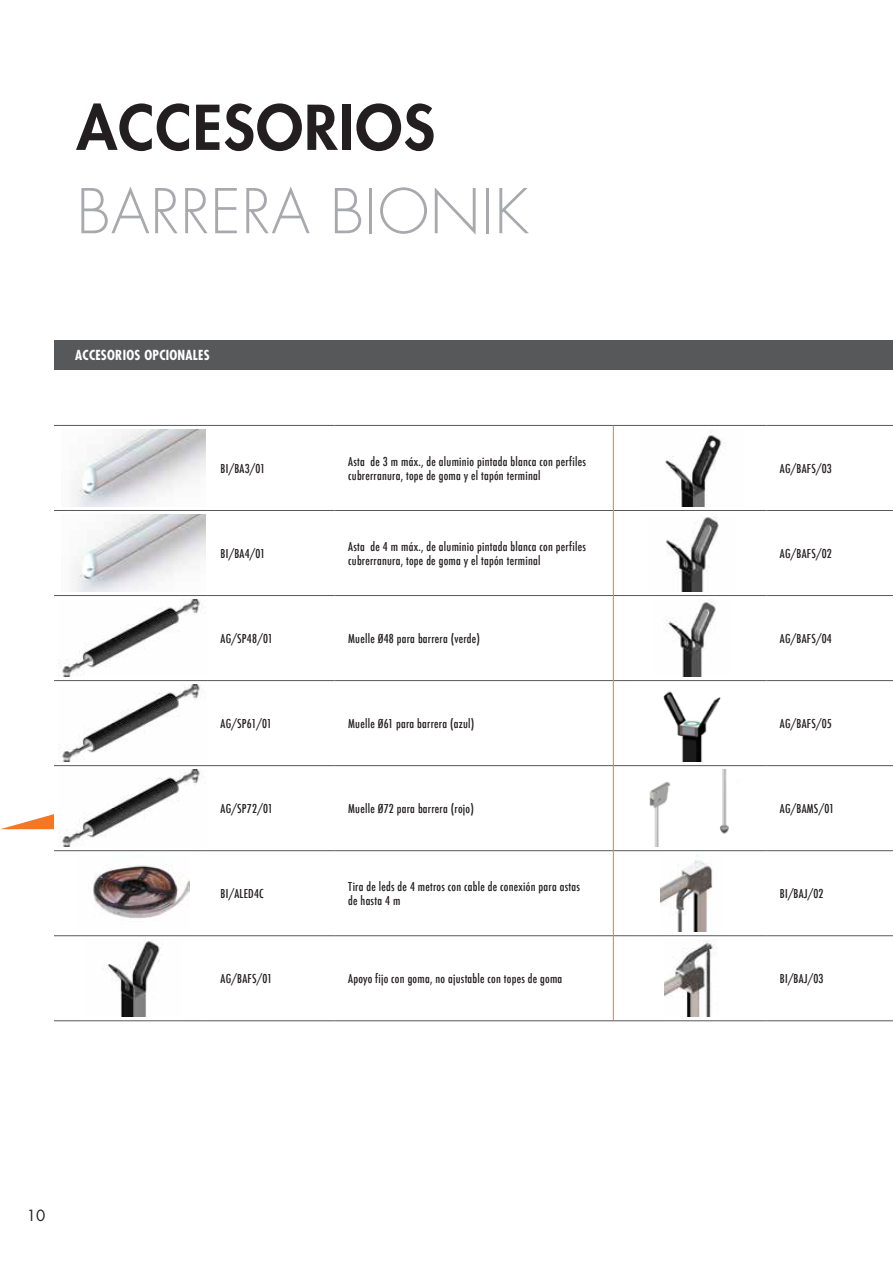
<style>
.page{position:relative;width:893px;height:1263px;background:#fff}
.page>*{position:absolute;margin:0;border:0;box-sizing:border-box;transform-origin:0 0}
.t1{font:300 60px "Futura";letter-spacing:.01em;color:#a8a9ad}
.t2{font:800 60px "Futura";letter-spacing:.02em;color:#231f20}
.t3{font:15px "Futura";color:#231f20}
.t4{font:700 condensed 13.5px "Futura";letter-spacing:.02em;color:#fff}
.t5{font:500 condensed 12px/14.4px "Futura";letter-spacing:.02em;color:#231f20}
</style>
<div class="page">
<div style="left:54px;top:340px;width:839px;height:30px;background:#57585a"></div>
<hr style="left:613px;top:425px;width:153px;height:1px;background:#57585a">
<hr style="left:766px;top:425px;width:127px;height:1px;background:#57585a">
<hr style="left:613px;top:510px;width:153px;height:1px;background:#57585a">
<hr style="left:766px;top:510px;width:127px;height:1px;background:#57585a">
<hr style="left:613px;top:595px;width:153px;height:1px;background:#57585a">
<hr style="left:766px;top:595px;width:127px;height:1px;background:#57585a">
<hr style="left:613px;top:680px;width:153px;height:1px;background:#57585a">
<hr style="left:766px;top:680px;width:127px;height:1px;background:#57585a">
<hr style="left:613px;top:765px;width:153px;height:1px;background:#57585a">
<hr style="left:766px;top:765px;width:127px;height:1px;background:#57585a">
<hr style="left:613px;top:850px;width:153px;height:1px;background:#57585a">
<hr style="left:766px;top:850px;width:127px;height:1px;background:#57585a">
<hr style="left:613px;top:935px;width:153px;height:1px;background:#57585a">
<hr style="left:766px;top:935px;width:127px;height:1px;background:#57585a">
<hr style="left:613px;top:1020px;width:153px;height:1px;background:#57585a">
<hr style="left:766px;top:1020px;width:127px;height:1px;background:#57585a">
<img style="left:660px;top:855px;width:53px;height:76px">
<img style="left:665px;top:940px;width:52px;height:76px">
<img style="left:666px;top:517px;width:53px;height:74px">
<img style="left:663px;top:691px;width:58px;height:70px">
<img style="left:666px;top:601px;width:50px;height:75px">
<img style="left:649px;top:781px;width:22px;height:65px">
<img style="left:720px;top:770px;width:9px;height:64px">
<hr style="left:54px;top:510px;width:153px;height:1px;background:#57585a">
<hr style="left:207px;top:510px;width:128px;height:1px;background:#57585a">
<hr style="left:54px;top:595px;width:153px;height:1px;background:#57585a">
<hr style="left:335px;top:510px;width:278px;height:1px;background:#57585a">
<hr style="left:207px;top:595px;width:128px;height:1px;background:#57585a">
<hr style="left:54px;top:680px;width:153px;height:1px;background:#57585a">
<hr style="left:207px;top:680px;width:128px;height:1px;background:#57585a">
<hr style="left:335px;top:595px;width:278px;height:1px;background:#57585a">
<hr style="left:54px;top:765px;width:153px;height:1px;background:#57585a">
<hr style="left:207px;top:765px;width:128px;height:1px;background:#57585a">
<hr style="left:54px;top:850px;width:153px;height:1px;background:#57585a">
<hr style="left:335px;top:680px;width:278px;height:1px;background:#57585a">
<hr style="left:207px;top:850px;width:128px;height:1px;background:#57585a">
<hr style="left:54px;top:935px;width:153px;height:1px;background:#57585a">
<hr style="left:207px;top:935px;width:128px;height:1px;background:#57585a">
<hr style="left:335px;top:765px;width:278px;height:1px;background:#57585a">
<hr style="left:54px;top:1020px;width:153px;height:1px;background:#57585a">
<hr style="left:207px;top:1020px;width:128px;height:1px;background:#57585a">
<hr style="left:335px;top:850px;width:278px;height:1px;background:#57585a">
<hr style="left:335px;top:935px;width:278px;height:1px;background:#57585a">
<hr style="left:335px;top:1020px;width:279px;height:1px;background:#57585a">
<hr style="left:54px;top:425px;width:153px;height:1px;background:#57585a">
<hr style="left:207px;top:425px;width:128px;height:1px;background:#57585a">
<hr style="left:335px;top:425px;width:279px;height:1px;background:#57585a">
<hr style="left:613px;top:426px;width:1px;height:84px;background:#f47725">
<hr style="left:613px;top:510px;width:1px;height:85px;background:#f47725">
<hr style="left:613px;top:595px;width:1px;height:86px;background:#f47725">
<hr style="left:613px;top:681px;width:1px;height:85px;background:#f47725">
<hr style="left:613px;top:766px;width:1px;height:85px;background:#f47725">
<hr style="left:613px;top:851px;width:1px;height:85px;background:#f47725">
<hr style="left:613px;top:936px;width:1px;height:84px;background:#f47725">
<div style="left:59px;top:429px;width:149px;height:77px;background:linear-gradient(to bottom,#c8c8c8,#fff)"></div>
<img style="left:61px;top:429px;width:144px;height:77px">
<img style="left:62px;top:600px;width:138px;height:76px">
<div style="left:59px;top:514px;width:149px;height:77px;background:linear-gradient(to bottom,#c6c6c6,#fff)"></div>
<img style="left:61px;top:514px;width:144px;height:77px">
<img style="left:62px;top:685px;width:138px;height:76px">
<img style="left:93px;top:856px;width:96px;height:63px">
<img style="left:62px;top:770px;width:138px;height:76px">
<img style="left:107px;top:941px;width:53px;height:75px">
<img style="left:665px;top:430px;width:57px;height:76px">
<svg style="left:1px;top:814px;width:53px;height:15px"></svg>
<h1 class="t2" style="left:77px;top:88px;width:360px">ACCESORIOS</h1>
<h1 class="t1" style="left:77px;top:173px;width:454px">BARRERA BIONIK</h1>
<p class="t4" style="left:75px;top:347px;width:136px">ACCESORIOS OPCIONALES</p>
<p class="t5" style="left:221px;top:461px;width:46px">BI/BA3/01</p>
<p class="t5" style="left:348px;top:454px;width:239px">Asta de 3 m máx., de aluminio pintada blanca con perfiles cubrerranura, tope de goma y el tapón terminal</p>
<p class="t5" style="left:221px;top:546px;width:46px">BI/BA4/01</p>
<p class="t5" style="left:348px;top:539px;width:239px">Asta de 4 m máx., de aluminio pintada blanca con perfiles cubrerranura, tope de goma y el tapón terminal</p>
<p class="t5" style="left:221px;top:631px;width:54px">AG/SP48/01</p>
<p class="t5" style="left:348px;top:631px;width:133px">Muelle Ø48 para barrera (verde)</p>
<p class="t5" style="left:221px;top:716px;width:53px">AG/SP61/01</p>
<p class="t5" style="left:348px;top:716px;width:128px">Muelle Ø61 para barrera (azul)</p>
<p class="t5" style="left:221px;top:801px;width:54px">AG/SP72/01</p>
<p class="t5" style="left:348px;top:801px;width:127px">Muelle Ø72 para barrera (rojo)</p>
<p class="t5" style="left:221px;top:887px;width:45px">BI/ALED4C</p>
<p class="t5" style="left:348px;top:879px;width:233px">Tira de leds de 4 metros con cable de conexión para astas de hasta 4 m</p>
<p class="t5" style="left:221px;top:972px;width:53px">AG/BAFS/01</p>
<p class="t5" style="left:348px;top:972px;width:216px">Apoyo fijo con goma, no ajustable con topes de goma</p>
<p class="t3" style="left:27px;top:1205px;width:20px">10</p>
<p class="t5" style="left:780px;top:461px;width:53px">AG/BAFS/03</p>
<p class="t5" style="left:780px;top:546px;width:53px">AG/BAFS/02</p>
<p class="t5" style="left:780px;top:631px;width:53px">AG/BAFS/04</p>
<p class="t5" style="left:780px;top:716px;width:53px">AG/BAFS/05</p>
<p class="t5" style="left:780px;top:801px;width:56px">AG/BAMS/01</p>
<p class="t5" style="left:780px;top:887px;width:45px">BI/BAJ/02</p>
<p class="t5" style="left:780px;top:972px;width:45px">BI/BAJ/03</p>
</div>
